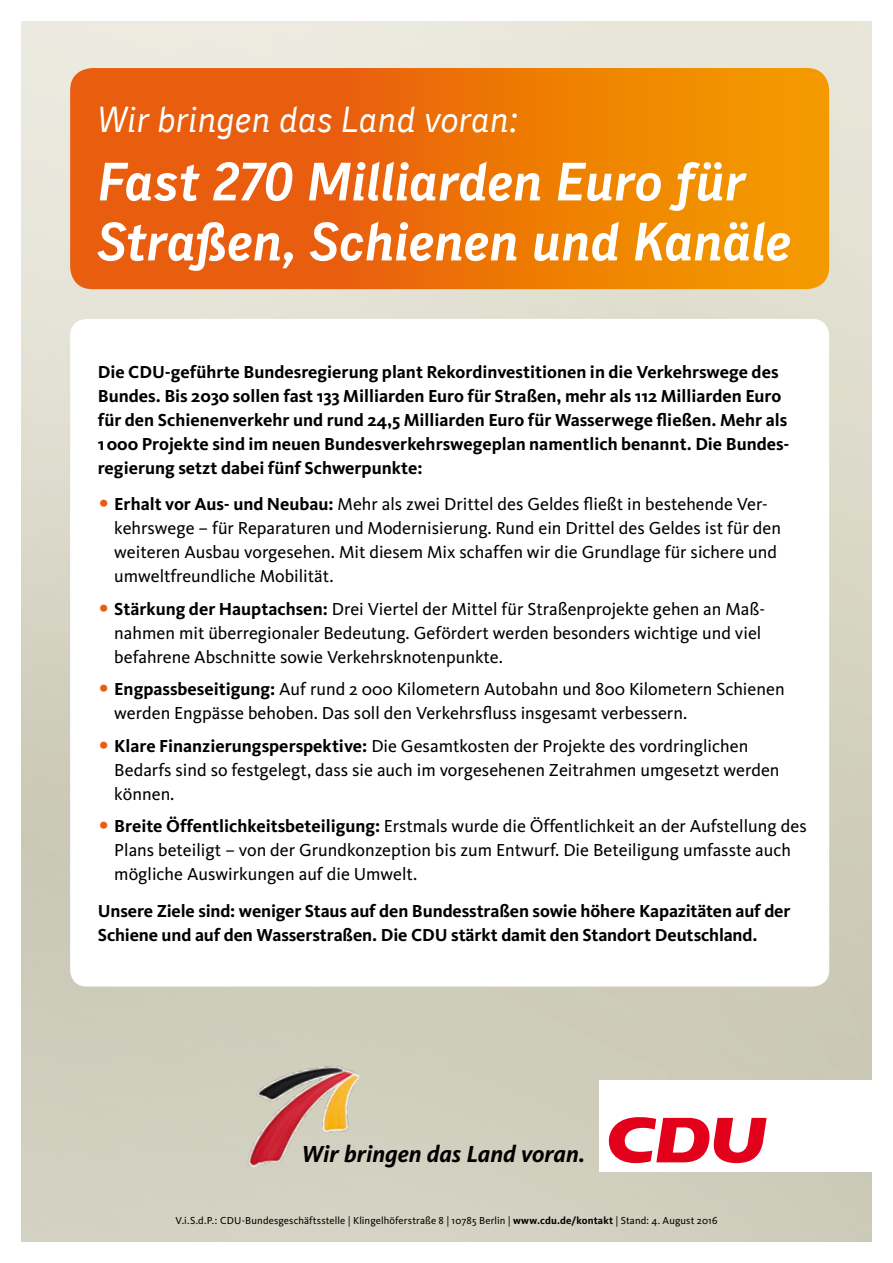
<style>
.page{position:relative;width:893px;height:1263px;background:#fff}
.page>*{position:absolute;margin:0;border:0;box-sizing:border-box;transform-origin:0 0}
.t1{font:italic 700 54px/60px "CDU Skopex";letter-spacing:-.015em;color:#fff}
.t2{font:italic 36px "CDU Skopex";letter-spacing:-.02em;color:#fff}
.t3{font:italic 700 24px "CDU Kievit";color:#000}
.t4{font:18px/24px "CDU Kievit";color:#000}
.t5{font:700 18px/24px "CDU Kievit";color:#000}
.t6{font:10.5px "CDU Kievit";letter-spacing:.01em;color:#000}
.s1{font-weight:700}
</style>
<div class="page">
<svg style="left:70px;top:68px;width:759px;height:221px;background:#ec7308"></svg>
<svg style="left:608px;top:1117px;width:159px;height:46px"></svg>
<img style="left:241px;top:1060px;width:118px;height:108px">
<h2 class="t2" style="left:98px;top:99px;width:422px">Wir bringen das Land voran:</h2>
<h1 class="t1" style="left:98px;top:151px;width:696px">Fast 270 Milliarden Euro für<br>Straßen, Schienen und Kanäle</h1>
<p class="t5" style="left:98px;top:360px;width:691px">Die CDU-geführte Bundesregierung plant Rekordinvestitionen in die Verkehrswege des Bundes. Bis 2030 sollen fast 133 Milliarden Euro für Straßen, mehr als 112 Milliarden Euro für den Schienenverkehr und rund 24,5 Milliarden Euro für Wasserwege fließen. Mehr als 1000 Projekte sind im neuen Bundesverkehrswegeplan namentlich benannt. Die Bundes&shy;regierung setzt dabei fünf Schwerpunkte:</p>
<p class="t4" style="left:114px;top:493px;width:668px"><span class="s1">Erhalt vor Aus- und Neubau:</span> Mehr als zwei Drittel des Geldes fließt in bestehende Ver&shy;kehrswege – für Reparaturen und Modernisierung. Rund ein Drittel des Geldes ist für den weiteren Ausbau vorgesehen. Mit diesem Mix schaffen wir die Grundlage für sichere und umweltfreundliche Mobilität.</p>
<p class="t4" style="left:114px;top:597px;width:650px;text-align:justify"><span class="s1">Stärkung der Hauptachsen:</span> Drei Viertel der Mittel für Straßenprojekte gehen an Maß&shy;nahmen mit überregionaler Bedeutung. Gefördert werden besonders wichtige und viel befahrene Abschnitte sowie Verkehrsknotenpunkte.</p>
<p class="t4" style="left:114px;top:678px;width:672px"><span class="s1">Engpassbeseitigung:</span> Auf rund 2 000 Kilometern Autobahn und 800 Kilometern Schienen werden Engpässe behoben. Das soll den Verkehrsfluss insgesamt verbessern.</p>
<p class="t4" style="left:114px;top:734px;width:667px"><span class="s1">Klare Finanzierungsperspektive:</span> Die Gesamtkosten der Projekte des vordringlichen<br>Bedarfs sind so festgelegt, dass sie auch im vorgesehenen Zeitrahmen umgesetzt werden können.</p>
<p class="t4" style="left:114px;top:815px;width:694px"><span class="s1">Breite Öffentlichkeitsbeteiligung:</span> Erstmals wurde die Öffentlichkeit an der Aufstellung des<br>Plans beteiligt – von der Grundkonzeption bis zum Entwurf. Die Beteiligung umfasste auch mögliche Auswirkungen auf die Umwelt.</p>
<p class="t5" style="left:98px;top:899px;width:694px">Unsere Ziele sind: weniger Staus auf den Bundesstraßen sowie höhere Kapazitäten auf der<br>Schiene und auf den Wasserstraßen. Die CDU stärkt damit den Standort Deutschland.</p>
<h3 class="t3" style="left:302px;top:1140px;width:285px">Wir bringen das Land voran.</h3>
<p class="t6" style="left:175px;top:1215px;width:544px">V.i.S.d.P.: CDU-Bundesgeschäftsstelle | Klingelhöferstraße 8 | 10785 Berlin | <span class="s1">www.cdu.de/kontakt</span> | Stand: 4. August 2016</p>
</div>
